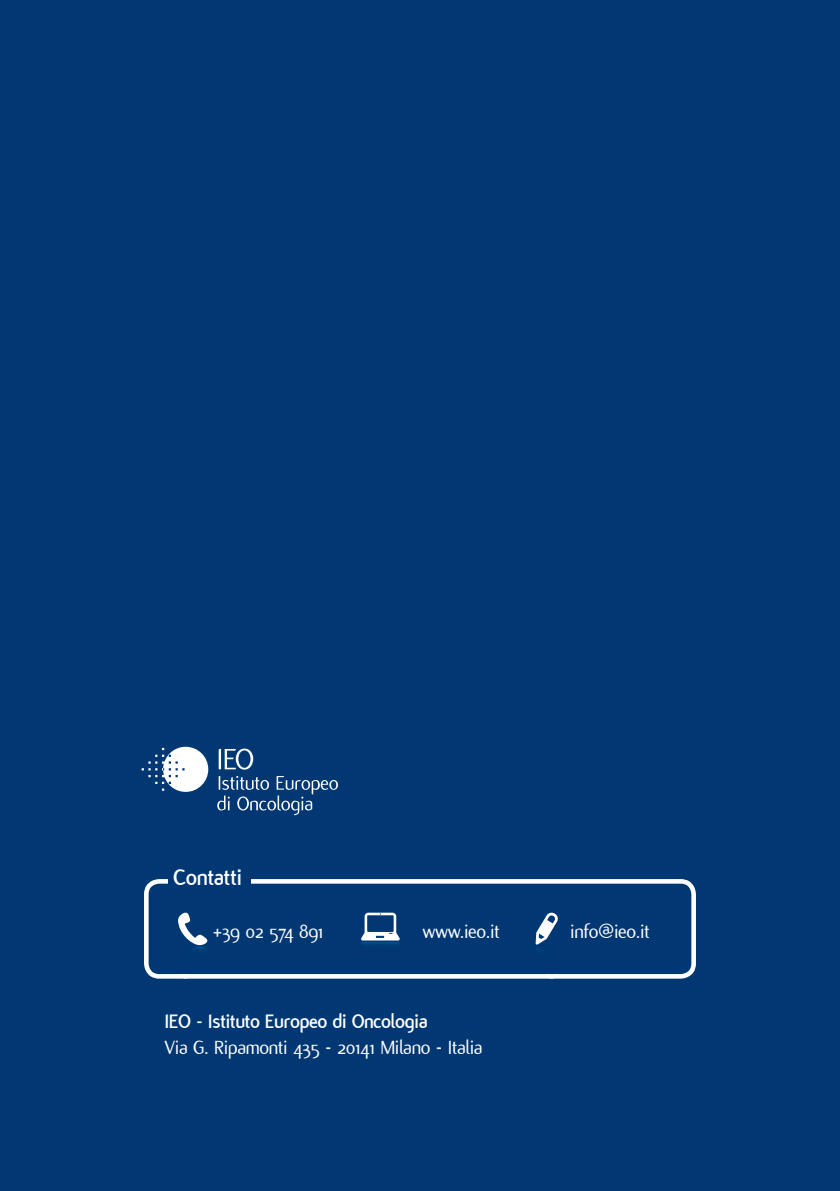
<style>
.page{position:relative;width:840px;height:1191px;background:#fff}
.page>*{position:absolute;margin:0;border:0;box-sizing:border-box;transform-origin:0 0}
.t1{font:700 24px "Flux";letter-spacing:-.02em;color:#fff}
.t2{font:21px "Flux";letter-spacing:-.02em;color:#fff}
.t3{font:700 21px "Flux";letter-spacing:-.03em;color:#fff}
</style>
<div class="page">
<div style="left:0;top:0;width:839px;height:1191px;background:#013874"></div>
<svg style="left:141px;top:746px;width:67px;height:46px"></svg>
<svg style="left:218px;top:748px;width:35px;height:21px"></svg>
<svg style="left:217px;top:776px;width:121px;height:39px"></svg>
<svg style="left:144px;top:879px;width:551px;height:99px"></svg>
<svg style="left:535px;top:912px;width:23px;height:66px"></svg>
<svg style="left:361px;top:912px;width:38px;height:57px"></svg>
<div style="left:168px;top:862px;width:83px;height:38px;background:#013874"></div>
<svg style="left:178px;top:912px;width:29px;height:66px"></svg>
<p class="t1" style="left:173px;top:864px;width:71px">Contatti</p>
<p class="t2" style="left:212px;top:920px;width:112px">+39 02 574 891</p>
<p class="t2" style="left:422px;top:919px;width:79px">www.ieo.it</p>
<p class="t2" style="left:570px;top:919px;width:81px">info@ieo.it</p>
<p class="t3" style="left:164px;top:1009px;width:264px">IEO - Istituto Europeo di Oncologia</p>
<p class="t2" style="left:164px;top:1035px;width:319px">Via G. Ripamonti 435 - 20141 Milano - Italia</p>
</div>
